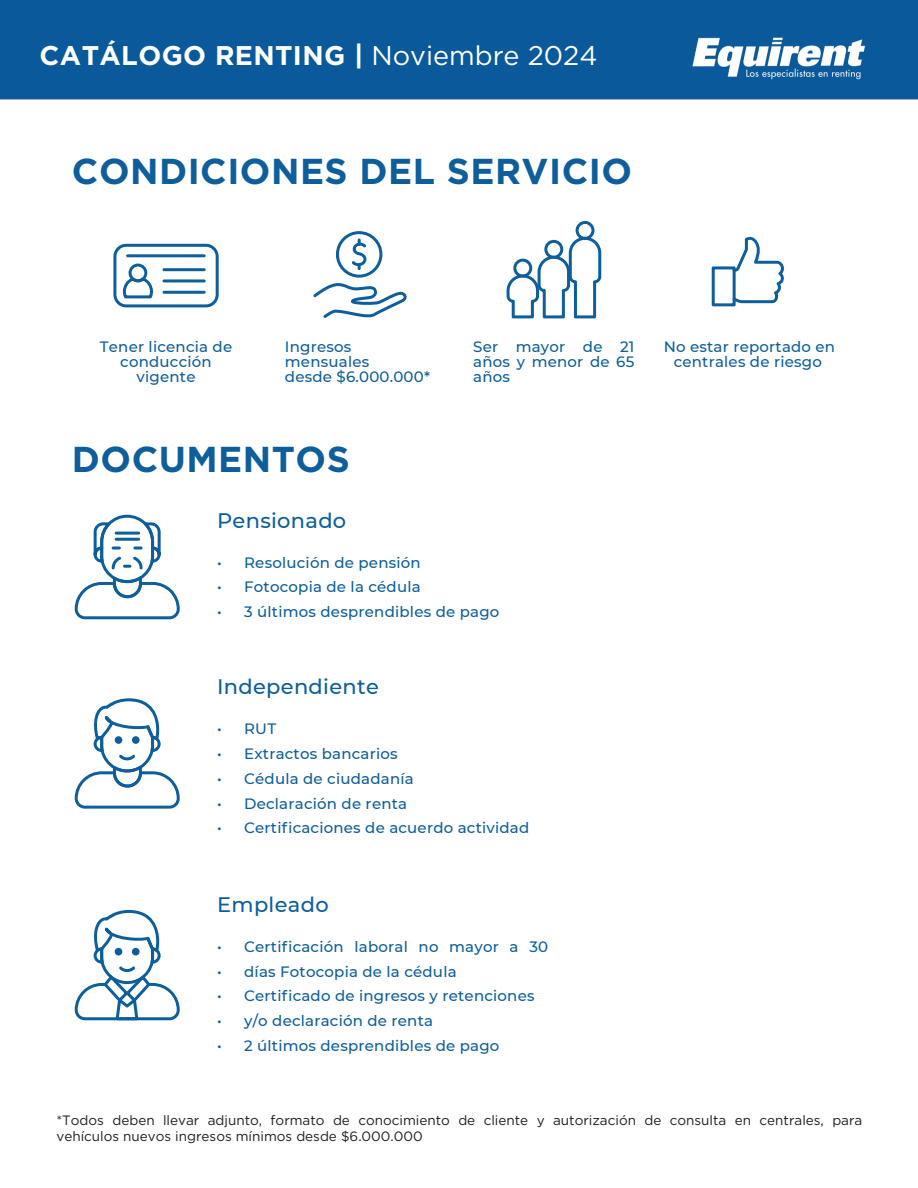
<style>
.page{position:relative;width:918px;height:1188px;background:#fff}
.page>*{position:absolute;margin:0;border:0;box-sizing:border-box;transform-origin:0 0}
.t1{font:700 36px "Gotham";letter-spacing:.015em;color:#0d5e9b}
.t2{font:700 27px "Gotham";letter-spacing:.015em;color:#fff}
.t3{font:500 21px "Montserrat";letter-spacing:.015em;color:#0d5e9b}
.t4{font:500 15px/24.8px "Montserrat";letter-spacing:.015em;color:#0d5e9b;text-align:justify}
.t5{font:13.5px/15.8px "Gotham";color:#1d1d1b}
.s1{font-weight:400}
</style>
<div class="page">
<svg style="left:75px;top:515px;width:105px;height:104px"></svg>
<svg style="left:75px;top:698px;width:105px;height:111px"></svg>
<svg style="left:75px;top:910px;width:105px;height:110px"></svg>
<svg style="left:113px;top:244px;width:106px;height:63px"></svg>
<hr style="left:126px;top:254px;width:80px;height:3px;background:#0d5e9b">
<hr style="left:163px;top:268px;width:43px;height:3px;background:#0d5e9b">
<hr style="left:163px;top:279px;width:43px;height:3px;background:#0d5e9b">
<hr style="left:163px;top:291px;width:43px;height:3px;background:#0d5e9b">
<svg style="left:313px;top:231px;width:94px;height:87px"></svg>
<svg style="left:507px;top:221px;width:94px;height:97px"></svg>
<svg style="left:712px;top:237px;width:72px;height:69px"></svg>
<div style="left:0;top:0;width:918px;height:100px;background:#0a5a9b"></div>
<h2 class="t2" style="left:40px;top:39px;width:559px">CATÁLOGO RENTING | <span class="s1">Noviembre 2024</span></h2>
<h5 class="t1" style="left:72px;top:149px;width:562px">CONDICIONES DEL SERVICIO</h5>
<h1 class="t4" style="left:100px;top:340px;width:134px;line-height:14.7px;text-align:center">Tener licencia de conducción vigente</h1>
<h4 class="t4" style="left:285px;top:340px;width:147px;line-height:14.7px;text-align:left">Ingresos mensuales<br>desde $6.000.000*</h4>
<h1 class="t1" style="left:72px;top:438px;width:279px">DOCUMENTOS</h1>
<p class="t3" style="left:217px;top:507px;width:131px">Pensionado</p>
<p class="t4" style="left:473px;top:340px;width:163px;line-height:14.7px">Ser mayor de 21 años y menor de 65 años</p>
<h5 class="t4" style="left:664px;top:340px;width:173px;line-height:14.7px;text-align:center">No estar reportado en centrales de riesgo</h5>
<h5 class="t4" style="left:217px;top:550px;width:6px">• • •</h5>
<p class="t4" style="left:244px;top:550px;width:257px;text-align:left">Resolución de pensión<br>Fotocopia de la cédula<br>3 últimos desprendibles de pago</p>
<h5 class="t3" style="left:217px;top:674px;width:163px">Independiente</h5>
<h5 class="t4" style="left:217px;top:717px;width:6px">• • • • •</h5>
<h5 class="t4" style="left:244px;top:717px;width:287px;text-align:left">RUT<br>Extractos bancarios<br>Cédula de ciudadanía<br>Declaración de renta<br>Certificaciones de acuerdo actividad</h5>
<h4 class="t3" style="left:217px;top:891px;width:113px">Empleado</h4>
<h5 class="t4" style="left:217px;top:934px;width:6px">• • • • •</h5>
<h4 class="t4" style="left:244px;top:934px;width:305px;text-align:left">Certificación laboral no mayor a 30 días Fotocopia de la cédula<br>Certificado de ingresos y retenciones y/o declaración de renta<br>2 últimos desprendibles de pago</h4>
<p class="t5" style="left:56px;top:1113px;width:807px">*Todos deben llevar adjunto, formato de conocimiento de cliente y autorización de consulta en centrales, para vehículos nuevos ingresos mínimos desde $6.000.000</p>
</div>
